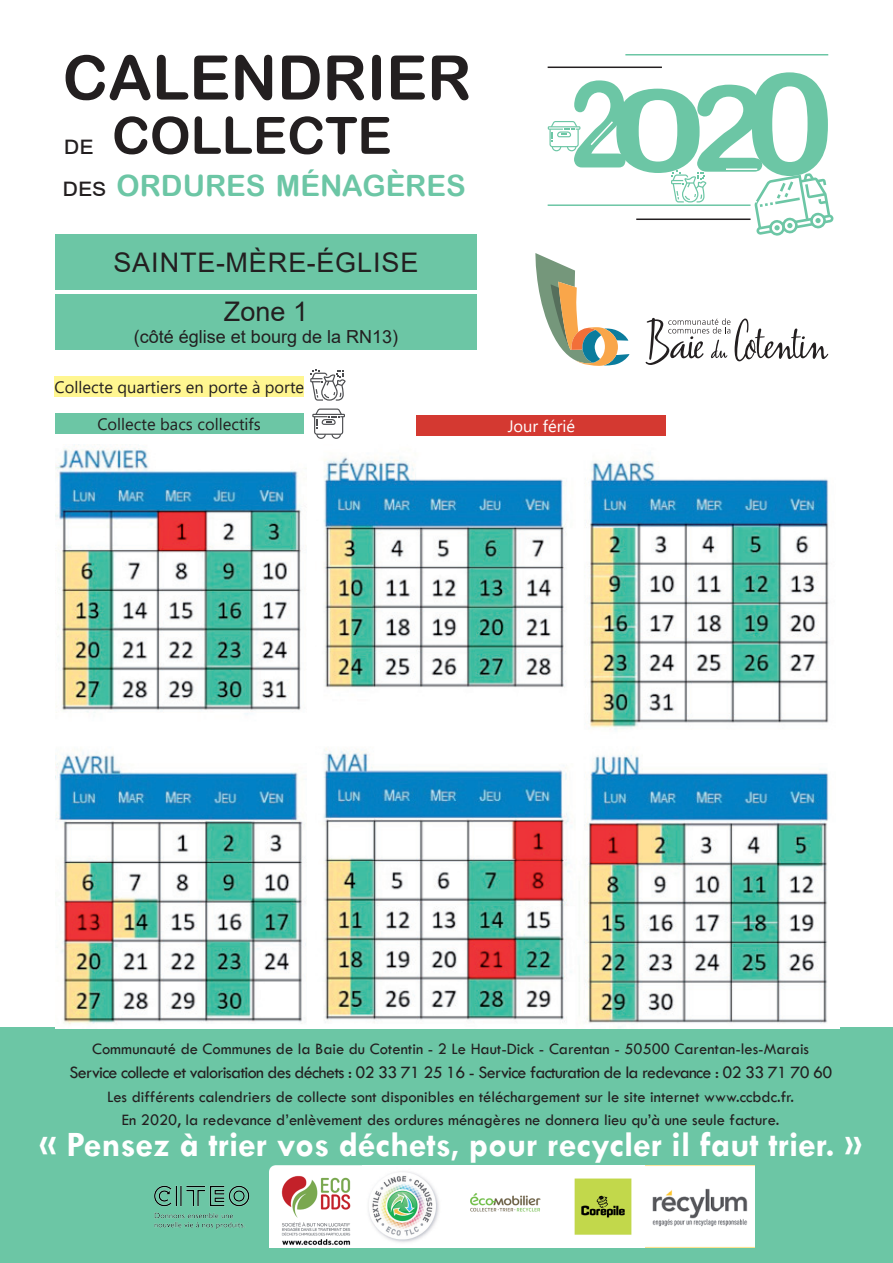
<style>
.page{position:relative;width:893px;height:1263px;background:#fff}
.page>*{position:absolute;margin:0;border:0;box-sizing:border-box;transform-origin:0 0}
.t1{font:120.9px "Arial Rounded MT Bold";color:#6cc6a5;scale:.85 1}
.t2{font:61.5px "Arial Rounded MT Bold";color:#231f20}
.t3{font:51.45px "Arial Rounded MT Bold";color:#231f20}
.t4{font:700 36px "Tw Cen";color:#fff}
.t5{font:29.4px "Arial Rounded MT Bold";color:#6cc6a5}
.t6{font:27px/49.3px "Arial";letter-spacing:.035em;color:#231f20;text-align:center}
.t7{font:18px "Tw Cen";letter-spacing:-.04em;color:#231f20}
.t8{font:18px "Arial";color:#231f20}
.t9{font:16.5px/23.9px "Tw Cen";color:#231f20;text-align:center}
.t10{font:16.5px "Segoe UI";color:#231f20}
.t11{font:16.5px "Segoe UI";color:#fff}
.s1{font-family:"Arial";font-size:25.5px}
.s2{font-family:"Arial";font-size:25.5px;color:#231f20}
.s3{font-size:115.2px}
.s4{font-size:141.45px}
</style>
<div class="page">
<div style="left:417px;top:416px;width:249px;height:20px;background:#d43931"></div>
<div style="left:55px;top:377px;width:249px;height:20px;background:#fff691"></div>
<div style="left:55px;top:414px;width:248px;height:20px;background:#6cc6a5"></div>
<svg style="left:312px;top:408px;width:33px;height:31px"></svg>
<svg style="left:310px;top:369px;width:36px;height:32px"></svg>
<div style="left:55px;top:234px;width:422px;height:56px;background:#6cc6a5"></div>
<div style="left:55px;top:294px;width:422px;height:56px;background:#6cc6a5"></div>
<div style="left:0;top:1028px;width:893px;height:235px;background:#6cc6a5"></div>
<svg style="left:535px;top:253px;width:94px;height:113px"></svg>
<svg style="left:646px;top:318px;width:182px;height:47px"></svg>
<img style="left:154px;top:1165px;width:600px;height:83px">
<svg style="left:548px;top:121px;width:32px;height:30px"></svg>
<svg style="left:671px;top:171px;width:35px;height:31px"></svg>
<svg style="left:754px;top:173px;width:80px;height:63px"></svg>
<hr style="left:548px;top:204px;width:202px;height:2px;background:#6cc6a5">
<hr style="left:625px;top:54px;width:203px;height:2px;background:#6cc6a5">
<hr style="left:636px;top:218px;width:114px;height:2px;background:#231f20">
<hr style="left:548px;top:67px;width:114px;height:1px;background:#231f20">
<hr style="left:726px;top:201px;width:31px;height:1px;background:#fff">
<img style="left:55px;top:444px;width:774px;height:584px">
<h2 class="t2" style="left:63px;top:41px;width:410px">CALENDRIER</h2>
<h3 class="t3" style="left:64px;top:105px;width:329px"><span class="s1">de</span> COLLECTE</h3>
<h3 class="t5" style="left:63px;top:168px;width:405px"><span class="s2">des</span> ORDURES MÉNAGÈRES</h3>
<h3 class="t6" style="left:113px;top:237px;width:307px">Sainte-Mère-église<br>Zone 1</h3>
<p class="t8" style="left:134px;top:324px;width:266px">(côté église et bourg de la RN 13)</p>
<p class="t10" style="left:55px;top:371px;width:251px">Collecte quartiers en porte à porte</p>
<p class="t10" style="left:97px;top:408px;width:165px">Collecte bacs collectifs</p>
<h1 class="t1" style="left:568px;top:55px;width:315px">2<span class="s3">0</span>2 <span class="s4">0</span></h1>
<p class="t11" style="left:508px;top:410px;width:69px">Jour férié</p>
<p class="t9" style="left:92px;top:1036px;width:718px">Communauté de Communes de la Baie du Cotentin - 2 Le Haut-Dick - Carentan - 50500 Carentan-les-Marais</p>
<p class="t9" style="left:107px;top:1084px;width:689px">Les différents calendriers de collecte sont disponibles en téléchargement sur le site internet www.ccbdc.fr.<br>En 2020, la redevance d’enlèvement des ordures ménagères ne donnera lieu qu’à une seule facture.</p>
<h3 class="t4" style="left:39px;top:1123px;width:825px">« Pensez à trier vos déchets, pour recycler il faut trier. »</h3>
<p class="t7" style="left:69px;top:1062px;width:764px">Service collecte et valorisation des déchets : 02 33 71 25 16 - Service facturation de la redevance : 02 33 71 70 60</p>
</div>
